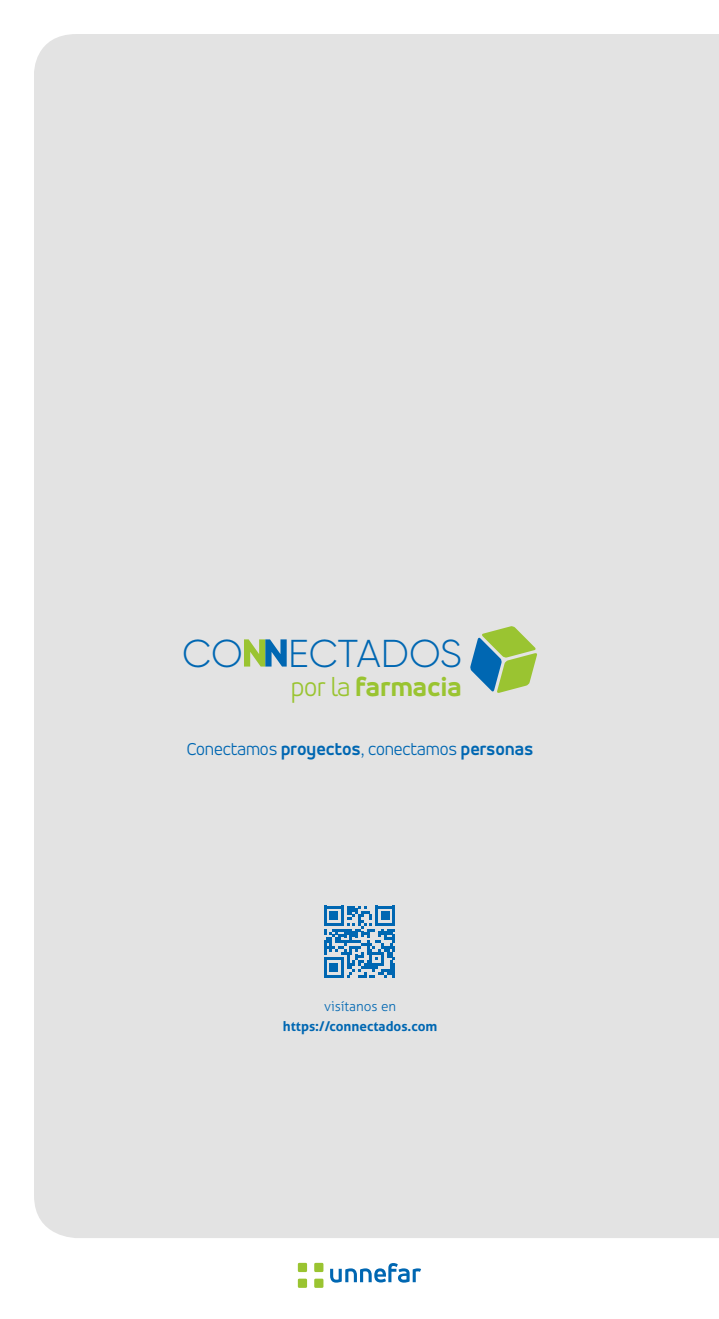
<style>
.page{position:relative;width:719px;height:1319px;background:#fff}
.page>*{position:absolute;margin:0;border:0;box-sizing:border-box;transform-origin:0 0}
.t1{font:300 38.85px "Gilroy";letter-spacing:-.005em;color:#0067b2}
.t2{font:800 27.15px "Accord Alt";letter-spacing:-.005em;color:#9ac431}
.t3{font:300 18.3px "Accord Alt";letter-spacing:-.005em;color:#0067b2}
.t4{font:700 13.5px "Aller";color:#0067b2}
.t5{font:300 13.5px "Aller";color:#0067b2}
.s1{font-weight:300}
.s2{font-weight:700}
</style>
<div class="page">
<div style="left:34px;top:34px;width:685px;height:1203px;background:#e3e3e3"></div>
<svg style="left:323px;top:905px;width:72px;height:72px;background:#6ba1c9"></svg>
<svg style="left:244px;top:639px;width:43px;height:27px"></svg>
<svg style="left:470px;top:626px;width:67px;height:67px;background:#92ba8b"></svg>
<div style="left:298px;top:1262px;width:9px;height:9px;background:#9ac431"></div>
<div style="left:314px;top:1262px;width:9px;height:9px;background:#9ac431"></div>
<div style="left:314px;top:1278px;width:9px;height:9px;background:#9ac431"></div>
<div style="left:298px;top:1278px;width:9px;height:9px;background:#9ac431"></div>
<svg style="left:330px;top:1263px;width:91px;height:19px"></svg>
<h1 class="t1" style="left:182px;top:629px;width:281px">CO ECTADOS</h1>
<h2 class="t2" style="left:291px;top:671px;width:173px"><span class="s1">por la</span> farmacia</h2>
<p class="t3" style="left:187px;top:738px;width:348px">Conectamos <span class="s2">proyectos</span>, conectamos <span class="s2">personas</span></p>
<p class="t5" style="left:324px;top:997px;width:74px">visítanos en</p>
<p class="t4" style="left:283px;top:1017px;width:156px">https://connectados.com</p>
</div>
